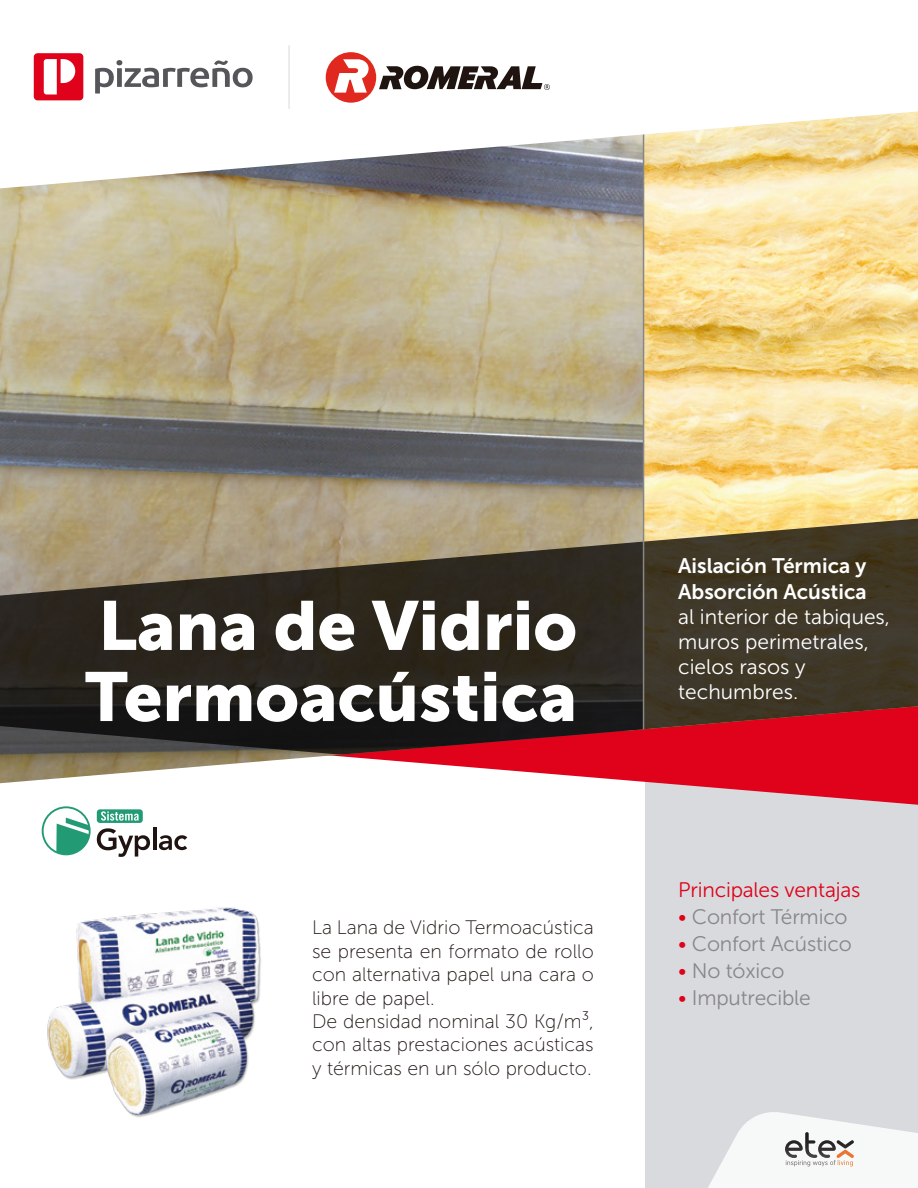
<style>
.page{position:relative;width:918px;height:1188px;background:#fff}
.page>*{position:absolute;margin:0;border:0;box-sizing:border-box;transform-origin:0 0}
.t1{font:68.85px/71.1px "Museo Sans 900";color:#fff}
.t2{font:21px/25.2px "Museo Sans 300";color:#fff}
.t3{font:21px "Museo Sans 300";letter-spacing:-.01em;color:#888788}
.t4{font:21px/25.2px "Museo Sans 700";color:#fff}
.t5{font:21px "Museo Sans 300";letter-spacing:-.01em;color:#df021a}
.t6{font:19.5px/23.4px "Museo Sans 100";color:#1f1410}
.s1{color:#df021a}
</style>
<div class="page">
<div style="left:646px;top:720px;width:272px;height:468px;background:#d8dade"></div>
<svg style="left:51px;top:818px;width:39px;height:36px"></svg>
<div style="left:42px;top:806px;width:49px;height:49px;border:2px solid #229b75;border-radius:50%"></div>
<svg style="left:97px;top:818px;width:53px;height:39px"></svg>
<hr style="left:153px;top:827px;width:3px;height:23px;background:#1f1410">
<svg style="left:159px;top:835px;width:28px;height:15px"></svg>
<svg style="left:0;top:783px;width:918px;height:35px"></svg>
<img style="left:644px;top:192px;width:274px;height:314px">
<img style="left:0;top:192px;width:643px;height:314px">
<svg style="left:0;top:506px;width:918px;height:277px;background:#63463b"></svg>
<hr style="left:643px;top:100px;width:1px;height:683px;background:#888788">
<svg style="left:0;top:45px;width:918px;height:147px"></svg>
<div style="left:34px;top:53px;width:49px;height:47px;background:#df021a;border-radius:4px"></div>
<svg style="left:44px;top:59px;width:31px;height:35px"></svg>
<svg style="left:95px;top:60px;width:158px;height:34px"></svg>
<svg style="left:379px;top:66px;width:171px;height:24px"></svg>
<div style="left:326px;top:52px;width:50px;height:51px;background:#e1281e;border-radius:50%"></div>
<svg style="left:334px;top:59px;width:35px;height:34px"></svg>
<hr style="left:289px;top:45px;width:1px;height:64px;background:#d8dade">
<img style="left:47px;top:907px;width:214px;height:210px">
<svg style="left:708px;top:1112px;width:210px;height:76px"></svg>
<h1 class="t1" style="left:85px;top:590px;width:493px">Lana de Vidrio<br>Termoacústica</h1>
<p class="t6" style="left:312px;top:916px;width:283px">La Lana de Vidrio Termoacústica se presenta en formato de rollo con alternativa papel una cara o libre de papel.<br>De densidad nominal 30 Kg/m³, con altas prestaciones acústicas y térmicas en un sólo producto.</p>
<p class="t4" style="left:678px;top:553px;width:190px">Aislación Térmica y<br>Absorción Acústica</p>
<p class="t2" style="left:678px;top:604px;width:213px">al interior de tabiques, muros perimetrales, cielos rasos y techumbres.</p>
<p class="t5" style="left:678px;top:878px;width:184px">Principales ventajas</p>
<p class="t3" style="left:678px;top:905px;width:171px"><span class="s1">•</span> Confort Térmico</p>
<p class="t3" style="left:678px;top:932px;width:175px"><span class="s1">•</span> Confort Acústico</p>
<p class="t3" style="left:678px;top:959px;width:108px"><span class="s1">•</span> No tóxico</p>
<p class="t3" style="left:678px;top:986px;width:134px"><span class="s1">•</span> Imputrecible</p>
</div>
